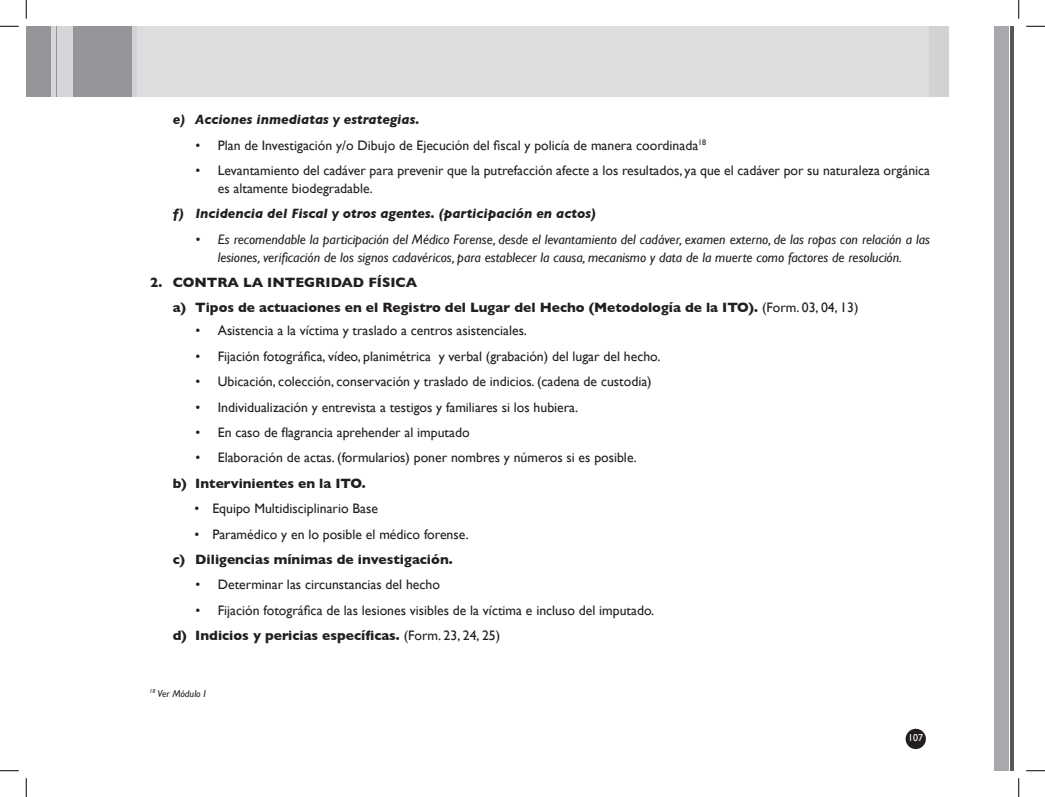
<style>
.page{position:relative;width:1045px;height:797px;background:#fff}
.page>*{position:absolute;margin:0;border:0;box-sizing:border-box;transform-origin:0 0}
.t1{font:13.75px/17.9px "Gill Sans";color:#231f20}
.t2{font:italic 13.75px/17.9px "Gill Sans";color:#231f20;text-align:center}
.t3{font:700 13.75px/25.4px "Gill Sans";color:#231f20}
.t4{font:italic 700 13.75px "Gill Sans";color:#231f20}
.t5{font:italic 10px "Gill Sans";color:#231f20}
.t6{font:10px "Gill Sans";color:#fff}
.s1{font-weight:400}
.s2{font-weight:700}
</style>
<div class="page">
<div style="left:26px;top:26px;width:107px;height:71px;background:#939598"></div>
<div style="left:994px;top:26px;width:14px;height:744px;background:#a8a9ad"></div>
<hr style="left:1010px;top:26px;width:4px;height:744px;background:#57585a">
<div style="left:133px;top:26px;width:815px;height:71px;background:#d1d2d4"></div>
<div style="left:137px;top:26px;width:791px;height:71px;background:#dcdddf"></div>
<hr style="left:52px;top:26px;width:4px;height:71px;background:#d5d6d8">
<div style="left:58px;top:26px;width:15px;height:71px;background:#d5d6d8"></div>
<div style="left:905px;top:728px;width:21px;height:21px;background:#231f20;border-radius:50%"></div>
<svg style="left:0;top:25px;width:19px;height:2px"></svg>
<svg style="left:1026px;top:25px;width:19px;height:2px"></svg>
<svg style="left:0;top:770px;width:19px;height:1px"></svg>
<svg style="left:1026px;top:770px;width:19px;height:1px"></svg>
<svg style="left:25px;top:0;width:2px;height:19px"></svg>
<svg style="left:25px;top:778px;width:2px;height:19px"></svg>
<svg style="left:1018px;top:0;width:1px;height:19px"></svg>
<svg style="left:1018px;top:778px;width:1px;height:19px"></svg>
<p class="t4" style="left:173px;top:112px;width:248px">e) Acciones inmediatas y estrategias.</p>
<p class="t1" style="left:195px;top:136px;width:512px">• Plan de Investigación y/o Dibujo de Ejecución del fiscal y policía de manera coordinada<sup>18</sup></p>
<p class="t1" style="left:218px;top:161px;width:714px;text-indent:-22px">• Levantamiento del cadáver para prevenir que la putrefacción afecte a los resultados, ya que el cadáver por su naturaleza orgánica es altamente biodegradable.</p>
<p class="t4" style="left:173px;top:206px;width:424px">f) Incidencia del Fiscal y otros agentes. (participación en actos)</p>
<p class="t2" style="left:195px;top:230px;width:736px">• Es recomendable la participación del Médico Forense, desde el levantamiento del cadáver, examen externo, de las ropas con relación a las lesiones, verificación de los signos cadavéricos, para establecer la causa, mecanismo y data de la muerte como factores de resolución.</p>
<p class="t3" style="left:173px;top:269px;width:687px;text-indent:-23px">2. CONTRA LA INTEGRIDAD FÍSICA<br>a) Tipos de actuaciones en el Registro del Lugar del Hecho (Metodología de la ITO). <span class="s1">(Form. 03, 04, 13)</span></p>
<p class="t1" style="left:195px;top:322px;width:333px">• Asistencia a la víctima y traslado a centros asistenciales.</p>
<p class="t1" style="left:195px;top:347px;width:466px">• Fijación fotográfica, vídeo, planimétrica y verbal (grabación) del lugar del hecho.</p>
<p class="t1" style="left:195px;top:372px;width:458px">• Ubicación, colección, conservación y traslado de indicios. (cadena de custodia)</p>
<p class="t1" style="left:195px;top:398px;width:384px">• Individualización y entrevista a testigos y familiares si los hubiera.</p>
<p class="t1" style="left:195px;top:423px;width:276px">• En caso de flagrancia aprehender al imputado</p>
<p class="t1" style="left:195px;top:448px;width:443px">• Elaboración de actas. (formularios) poner nombres y números si es posible.</p>
<p class="t3" style="left:173px;top:470px;width:194px">b) Intervinientes en la ITO.</p>
<p class="t1" style="left:195px;top:499px;width:185px">• Equipo Multidisciplinario Base</p>
<p class="t1" style="left:195px;top:525px;width:275px">• Paramédico y en lo posible el médico forense.</p>
<p class="t3" style="left:173px;top:546px;width:281px">c) Diligencias mínimas de investigación.</p>
<p class="t1" style="left:195px;top:575px;width:246px">• Determinar las circunstancias del hecho</p>
<p class="t1" style="left:173px;top:597px;width:483px;line-height:25.4px;text-indent:22px">• Fijación fotográfica de las lesiones visibles de la víctima e incluso del imputado. <span class="s2">d) Indicios y pericias específicas.</span> (Form. 23, 24, 25)</p>
<p class="t5" style="left:149px;top:687px;width:58px"><sup>18</sup> Ver Módulo I</p>
<p class="t6" style="left:908px;top:731px;width:16px">107</p>
</div>
